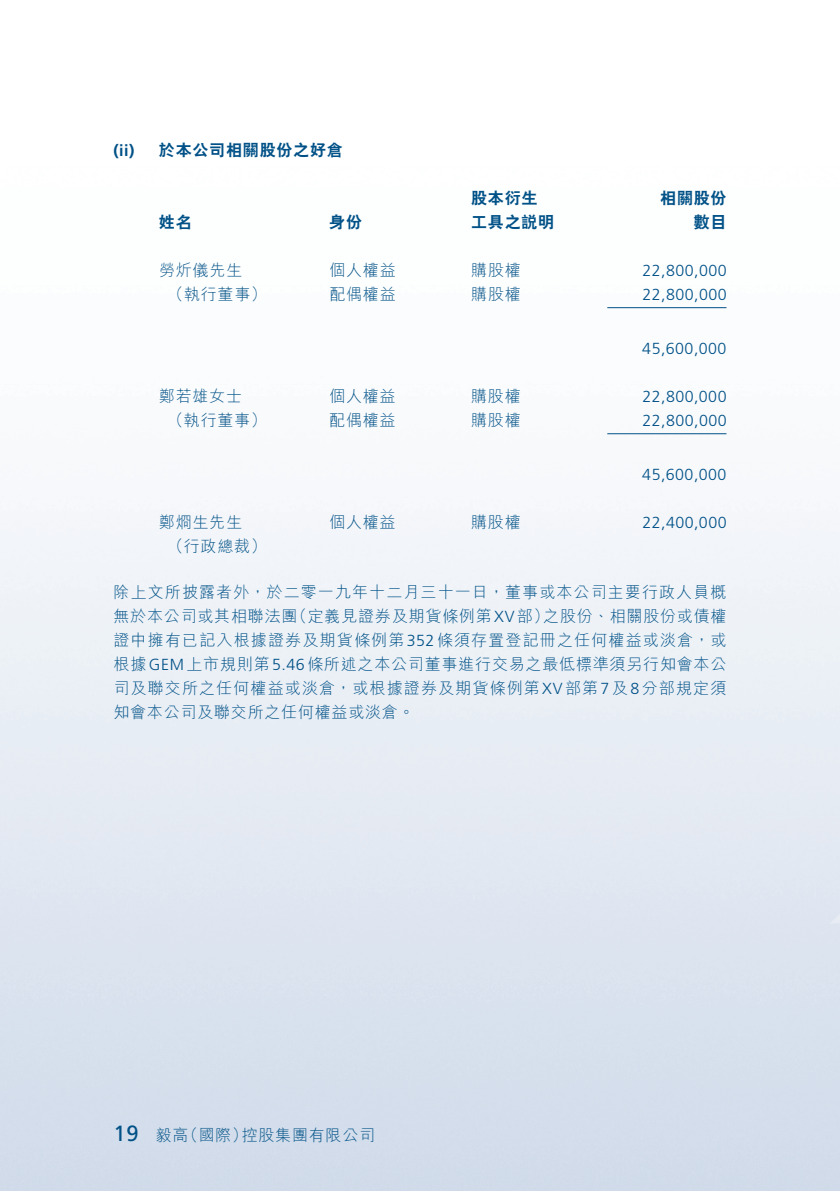
<style>
.page{position:relative;width:840px;height:1191px;background:#fff}
.page>*{position:absolute;margin:0;border:0;box-sizing:border-box;transform-origin:0 0}
.t1{font:22px "Frutiger LT Std";color:#005187}
.t2{font:300 16px/24px "M Hei HK";letter-spacing:.07em;color:#005187;text-align:right}
.t3{font:300 16px/24px "M Hei HK";letter-spacing:.05em;color:#005187}
.t4{font:300 16px "Frutiger LT Std";letter-spacing:.03em;color:#005187}
.t5{font:800 16px/24px "C Hei 2 HK";letter-spacing:.05em;color:#005187}
.t6{font:700 16px "Frutiger LT Std";color:#005187}
.s1{font-family:"Frutiger LT Std"}
</style>
<div class="page">
<hr style="left:607px;top:307px;width:119px;height:1px;background:#005187">
<hr style="left:607px;top:433px;width:119px;height:1px;background:#005187">
<p class="t6" style="left:113px;top:141px;width:22px">(ii)</p>
<p class="t5" style="left:159px;top:138px;width:185px">於本公司相關股份之好倉</p>
<p class="t5" style="left:159px;top:210px;width:34px">姓名</p>
<p class="t3" style="left:159px;top:258px;width:85px">勞炘儀先生</p>
<p class="t5" style="left:329px;top:210px;width:34px">身份</p>
<p class="t3" style="left:329px;top:258px;width:68px">個人權益</p>
<p class="t5" style="left:471px;top:186px;width:85px">股本衍生工具之說明</p>
<p class="t5" style="left:659px;top:186px;width:68px;text-align:right">相關股份數目</p>
<p class="t4" style="left:642px;top:261px;width:86px">22,800,000</p>
<p class="t3" style="left:471px;top:258px;width:51px">購股權</p>
<p class="t3" style="left:167px;top:282px;width:101px">（執行董事）</p>
<p class="t3" style="left:329px;top:282px;width:68px">配偶權益</p>
<p class="t3" style="left:471px;top:282px;width:51px">購股權</p>
<p class="t4" style="left:642px;top:285px;width:86px">22,800,000</p>
<p class="t3" style="left:159px;top:384px;width:85px">鄭若雄女士</p>
<p class="t3" style="left:329px;top:384px;width:68px">個人權益</p>
<p class="t3" style="left:471px;top:384px;width:51px">購股權</p>
<p class="t4" style="left:642px;top:339px;width:86px">45,600,000</p>
<p class="t4" style="left:642px;top:387px;width:86px">22,800,000</p>
<p class="t3" style="left:167px;top:408px;width:101px">（執行董事）</p>
<p class="t3" style="left:329px;top:408px;width:68px">配偶權益</p>
<p class="t3" style="left:471px;top:408px;width:51px">購股權</p>
<p class="t4" style="left:642px;top:411px;width:86px">22,800,000</p>
<p class="t4" style="left:642px;top:465px;width:86px">45,600,000</p>
<p class="t3" style="left:167px;top:510px;width:101px;text-indent:-8px">鄭烱生先生<br>（行政總裁(</p>
<p class="t4" style="left:642px;top:513px;width:86px">22,400,000</p>
<p class="t3" style="left:329px;top:510px;width:68px">個人權益</p>
<p class="t3" style="left:471px;top:510px;width:51px">購股權</p>
<p class="t2" style="left:113px;top:580px;width:614px">除上文所披露者外，於二零一九年十二月三十一日，董事或本公司主要行政人員概之股份、相關股份或債權</p>
<p class="t3" style="left:291px;top:604px;width:259px">（定義見證券及期貨條例第<span class="s1">XV</span>部）</p>
<p class="t2" style="left:113px;top:604px;width:614px;text-align:left">無於本公司或其相聯法團<br>證中擁有已記入根據證券及期貨條例第<span class="s1">352</span>條須存置登記冊之任何權益或淡倉，或根據<span class="s1">GEM</span>上市規則第<span class="s1">5.46</span>條所述之本公司董事進行交易之最低標準須另行知會本公司及聯交所之任何權益或淡倉，或根據證券及期貨條例第<span class="s1">XV</span>部第<span class="s1">7</span>及<span class="s1">8</span>分部規定須知會本公司及聯交所之任何權益或淡倉。</p>
<h1 class="t1" style="left:113px;top:1120px;width:27px">19</h1>
<p class="t3" style="left:156px;top:1123px;width:34px">毅高</p>
<p class="t3" style="left:182px;top:1123px;width:67px">（國際）</p>
<p class="t3" style="left:241px;top:1123px;width:135px">控股集團有限公司</p>
</div>
